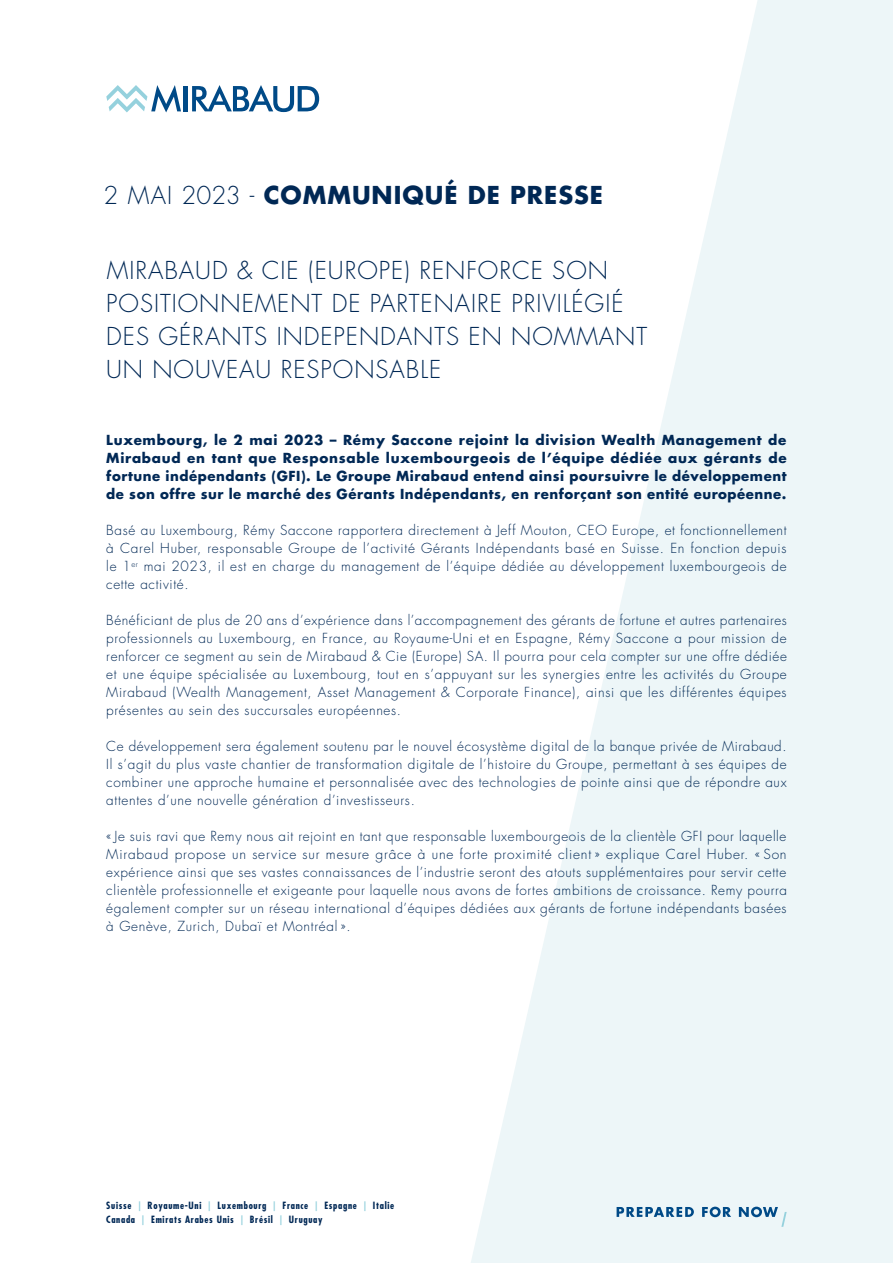
<style>
.page{position:relative;width:893px;height:1263px;background:#fff}
.page>*{position:absolute;margin:0;border:0;box-sizing:border-box;transform-origin:0 0}
.Titre{font:300 24px/33px "Futura Std";letter-spacing:.04em;color:#002855}
.Titre-2{font:700 24px "Futura Std";letter-spacing:.04em;color:#002855}
.Texte_courant{font:300 13.5px/18px "Futura Std";letter-spacing:.05em;color:#002855;text-align:justify}
.Texte_courant-2{font:700 13.5px/18px "Futura Std";letter-spacing:.04em;color:#002855;text-align:justify}
.t1{font:700 condensed 9.75px "Futura Std";letter-spacing:.07em;color:#002855}
.s1{font-weight:300}
.s2{color:#95d1dd}
</style>
<div class="page">
<svg style="left:471px;top:0;width:422px;height:1263px;fill:#edf6f8"></svg>
<svg style="left:617px;top:1206px;width:170px;height:21px;background:#b7cfde"></svg>
<hr style="left:183px;top:86px;width:4px;height:25px;background:#004a87">
<svg style="left:192px;top:85px;width:127px;height:27px"></svg>
<svg style="left:106px;top:85px;width:75px;height:27px"></svg>
<p class="Titre-2" style="left:104px;top:179px;width:501px"><span class="s1">2 MAI 2023 -</span> COMMUNIQUÉ DE PRESSE</p>
<p class="Titre" style="left:106px;top:254px;width:543px">MIRABAUD &amp; CIE (EUROPE) RENFORCE SON POSITIONNEMENT DE PARTENAIRE PRIVILÉGIÉ DES GÉRANTS INDEPENDANTS EN NOMMANT UN NOUVEAU RESPONSABLE</p>
<p class="Texte_courant-2" style="left:106px;top:431px;width:682px">Luxembourg, le 2 mai 2023 – Rémy Saccone rejoint la division Wealth Management de Mirabaud en tant que Responsable luxembourgeois de l’équipe dédiée aux gérants de fortune indépendants (GFI). Le Groupe Mirabaud entend ainsi poursuivre le développement de son offre sur le marché des Gérants Indépendants, en renforçant son entité européenne.</p>
<p class="Texte_courant" style="left:106px;top:522px;width:682px">Basé au Luxembourg, Rémy Saccone rapportera directement à Jeff Mouton, CEO Europe, et fonctionnellement à Carel Huber, responsable Groupe de l’activité Gérants Indépendants basé en Suisse. En fonction depuis le 1<sup>er</sup> mai 2023, il est en charge du management de l’équipe dédiée au développement luxembourgeois de cette activité.</p>
<p class="Texte_courant" style="left:106px;top:612px;width:682px">Bénéficiant de plus de 20 ans d’expérience dans l’accompagnement des gérants de fortune et autres partenaires professionnels au Luxembourg, en France, au Royaume-Uni et en Espagne, Rémy Saccone a pour mission de renforcer ce segment au sein de Mirabaud &amp; Cie (Europe) SA. Il pourra pour cela compter sur une offre dédiée et une équipe spécialisée au Luxembourg, tout en s’appuyant sur les synergies entre les activités du Groupe Mirabaud (Wealth Management, Asset Management &amp; Corporate Finance), ainsi que les différentes équipes présentes au sein des succursales européennes.</p>
<p class="Texte_courant" style="left:106px;top:738px;width:682px">Ce développement sera également soutenu par le nouvel écosystème digital de la banque privée de Mirabaud.<br>Il s’agit du plus vaste chantier de transformation digitale de l’histoire du Groupe, permettant à ses équipes de combiner une approche humaine et personnalisée avec des technologies de pointe ainsi que de répondre aux attentes d’une nouvelle génération d’investisseurs.</p>
<p class="Texte_courant" style="left:106px;top:828px;width:682px">« Je suis ravi que Remy nous ait rejoint en tant que responsable luxembourgeois de la clientèle GFI pour laquelle Mirabaud propose un service sur mesure grâce à une forte proximité client » explique Carel Huber. « Son expérience ainsi que ses vastes connaissances de l’industrie seront des atouts supplémentaires pour servir cette clientèle professionnelle et exigeante pour laquelle nous avons de fortes ambitions de croissance. Remy pourra également compter sur un réseau international d’équipes dédiées aux gérants de fortune indépendants basées à Genève, Zurich, Dubaï et Montréal ».</p>
<p class="t1" style="left:106px;top:1200px;width:289px">Suisse <span class="s2">|</span> Royaume-Uni <span class="s2">|</span> Luxembourg <span class="s2">|</span> France <span class="s2">|</span> Espagne <span class="s2">|</span> Italie</p>
<p class="t1" style="left:106px;top:1213px;width:218px">Canada <span class="s2">|</span> Emirats Arabes Unis <span class="s2">|</span> Brésil <span class="s2">|</span> Uruguay</p>
</div>
